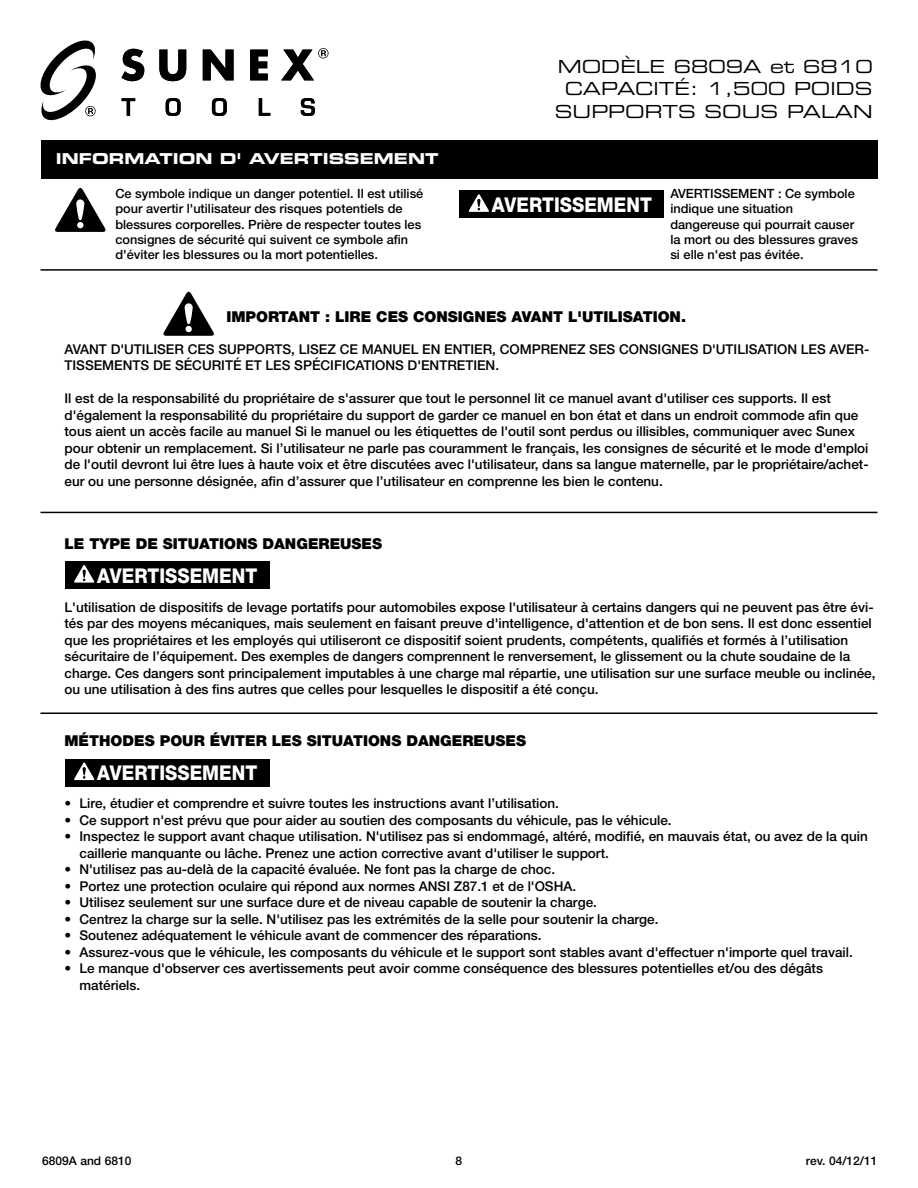
<style>
.page{position:relative;width:918px;height:1188px;background:#fff}
.page>*{position:absolute;margin:0;border:0;box-sizing:border-box;transform-origin:0 0}
.t1{font:800 20.4px "Helvetica Neue LT Std";color:#fff;scale:.9 1}
.t2{font:18px/22.5px "Eurostile LT Std Ex 2";color:#000;text-align:center}
.t3{font:900 15px "Helvetica Neue LT Std";color:#000}
.t4{font:15px "Eurostile LT Std Bold Ex 2";color:#fff}
.t5{font:500 13.5px/16.5px "Helvetica Neue LT Std";color:#000}
.t6{font:500 12.75px/15.3px "Helvetica Neue LT Std";color:#000}
.t7{font:500 12px "Helvetica Neue LT Std";color:#000}
</style>
<div class="page">
<div style="left:41px;top:140px;width:837px;height:38px;background:#000"></div>
<hr style="left:40px;top:269px;width:838px;height:2px;background:#000">
<hr style="left:40px;top:512px;width:838px;height:1px;background:#000">
<hr style="left:40px;top:712px;width:838px;height:2px;background:#000">
<svg style="left:55px;top:188px;width:51px;height:44px"></svg>
<svg style="left:163px;top:292px;width:51px;height:44px"></svg>
<div style="left:460px;top:191px;width:204px;height:27px;background:#000"></div>
<svg style="left:468px;top:194px;width:21px;height:18px"></svg>
<div style="left:65px;top:561px;width:205px;height:28px;background:#000"></div>
<svg style="left:74px;top:565px;width:21px;height:18px"></svg>
<div style="left:65px;top:759px;width:205px;height:27px;background:#000"></div>
<svg style="left:74px;top:762px;width:21px;height:18px"></svg>
<svg style="left:122px;top:98px;width:13px;height:18px"></svg>
<svg style="left:166px;top:98px;width:15px;height:18px"></svg>
<svg style="left:212px;top:98px;width:15px;height:18px"></svg>
<svg style="left:259px;top:98px;width:11px;height:18px"></svg>
<svg style="left:301px;top:98px;width:14px;height:18px"></svg>
<svg style="left:122px;top:49px;width:22px;height:32px"></svg>
<svg style="left:159px;top:50px;width:27px;height:31px"></svg>
<svg style="left:203px;top:50px;width:31px;height:30px"></svg>
<svg style="left:250px;top:50px;width:18px;height:30px"></svg>
<svg style="left:281px;top:48px;width:48px;height:32px"></svg>
<svg style="left:40px;top:40px;width:56px;height:80px"></svg>
<p class="t4" style="left:56px;top:148px;width:16px">INFORMATION</p>
<p class="t4" style="left:220px;top:148px;width:88px">D' AVERTISS</p>
<p class="t4" style="left:360px;top:148px;width:64px">EMENT</p>
<h2 class="t2" style="left:555px;top:55px;width:319px">MODÈLE 6809A et 6810<br>CAPACITÉ: 1,500 POIDS<br>SUPPORTS SOUS PALAN</h2>
<p class="t6" style="left:115px;top:186px;width:310px">Ce symbole indique un danger potentiel. Il est utilisé pour avertir l'utilisateur des risques potentiels de blessures corporelles. Prière de respecter toutes les consignes de sécurité qui suivent ce symbole afin d'éviter les blessures ou la mort potentielles.</p>
<p class="t6" style="left:670px;top:186px;width:189px">AVERTISSEMENT : Ce symbole indique une situation dangereuse qui pourrait causer la mort ou des blessures graves si elle n'est pas évitée.</p>
<h1 class="t1" style="left:492px;top:192px;width:180px">AVERTISSEMENT</h1>
<p class="t3" style="left:226px;top:307px;width:461px">IMPORTANT : LIRE CES CONSIGNES AVANT L'UTILISATION.</p>
<p class="t5" style="left:64px;top:340px;width:806px">AVANT D'UTILISER CES SUPPORTS, LISEZ CE MANUEL EN ENTIER, COMPRENEZ SES CONSIGNES D'UTILISATION LES AVER-<br>TISSEMENTS DE SÉCURITÉ ET LES SPÉCIFICATIONS D'ENTRETIEN.</p>
<p class="t5" style="left:64px;top:390px;width:806px">Il est de la responsabilité du propriétaire de s'assurer que tout le personnel lit ce manuel avant d'utiliser ces supports. Il est d'également la responsabilité du propriétaire du support de garder ce manuel en bon état et dans un endroit commode afin que tous aient un accès facile au manuel Si le manuel ou les étiquettes de l'outil sont perdus ou illisibles, communiquer avec Sunex pour obtenir un remplacement. Si l’utilisateur ne parle pas couramment le français, les consignes de sécurité et le mode d'emploi de l'outil devront lui être lues à haute voix et être discutées avec l'utilisateur, dans sa langue maternelle, par le propriétaire/achet&shy;eur ou une personne désignée, afin d’assurer que l’utilisateur en comprenne les bien le contenu.</p>
<p class="t3" style="left:64px;top:535px;width:319px">LE TYPE DE SITUATIONS DANGEREUSES</p>
<h1 class="t1" style="left:97px;top:563px;width:180px">AVERTISSEMENT</h1>
<p class="t5" style="left:64px;top:599px;width:813px">L'utilisation de dispositifs de levage portatifs pour automobiles expose l'utilisateur à certains dangers qui ne peuvent pas être évi&shy;tés par des moyens mécaniques, mais seulement en faisant preuve d'intelligence, d'attention et de bon sens. Il est donc essentiel que les propriétaires et les employés qui utiliseront ce dispositif soient prudents, compétents, qualifiés et formés à l’utilisation sécuritaire de l’équipement. Des exemples de dangers comprennent le renversement, le glissement ou la chute soudaine de la charge. Ces dangers sont principalement imputables à une charge mal répartie, une utilisation sur une surface meuble ou inclinée, ou une utilisation à des fins autres que celles pour lesquelles le dispositif a été conçu.</p>
<p class="t3" style="left:64px;top:731px;width:463px">MÉTHODES POUR ÉVITER LES SITUATIONS DANGEREUSES</p>
<h1 class="t1" style="left:97px;top:761px;width:180px">AVERTISSEMENT</h1>
<p class="t5" style="left:64px;top:795px;width:496px">• Lire, étudier et comprendre et suivre toutes les instructions avant l’utilisation.</p>
<p class="t5" style="left:64px;top:811px;width:609px">• Ce support n'est prévu que pour aider au soutien des composants du véhicule, pas le véhicule.</p>
<p class="t5" style="left:79px;top:828px;width:790px;text-indent:-15px">• Inspectez le support avant chaque utilisation. N'utilisez pas si endommagé, altéré, modifié, en mauvais état, ou avez de la quin caillerie manquante ou lâche. Prenez une action corrective avant d'utiliser le support.</p>
<p class="t5" style="left:64px;top:861px;width:492px">• N'utilisez pas au-delà de la capacité évaluée. Ne font pas la charge de choc.</p>
<p class="t5" style="left:64px;top:877px;width:513px">• Portez une protection oculaire qui répond aux normes ANSI Z87.1 et de l'OSHA.</p>
<p class="t5" style="left:64px;top:894px;width:534px">• Utilisez seulement sur une surface dure et de niveau capable de soutenir la charge.</p>
<p class="t5" style="left:64px;top:910px;width:596px">• Centrez la charge sur la selle. N'utilisez pas les extrémités de la selle pour soutenir la charge.</p>
<p class="t5" style="left:64px;top:927px;width:479px">• Soutenez adéquatement le véhicule avant de commencer des réparations.</p>
<p class="t5" style="left:64px;top:943px;width:790px">• Assurez-vous que le véhicule, les composants du véhicule et le support sont stables avant d'effectuer n'importe quel travail.</p>
<p class="t5" style="left:79px;top:960px;width:745px;text-indent:-15px">• Le manque d'observer ces avertissements peut avoir comme conséquence des blessures potentielles et/ou des dégâts matériels.</p>
<p class="t7" style="left:42px;top:1154px;width:91px">6809A and 6810</p>
<p class="t7" style="left:456px;top:1154px;width:8px">8</p>
<p class="t7" style="left:806px;top:1154px;width:73px">rev. 04/12/11</p>
</div>
